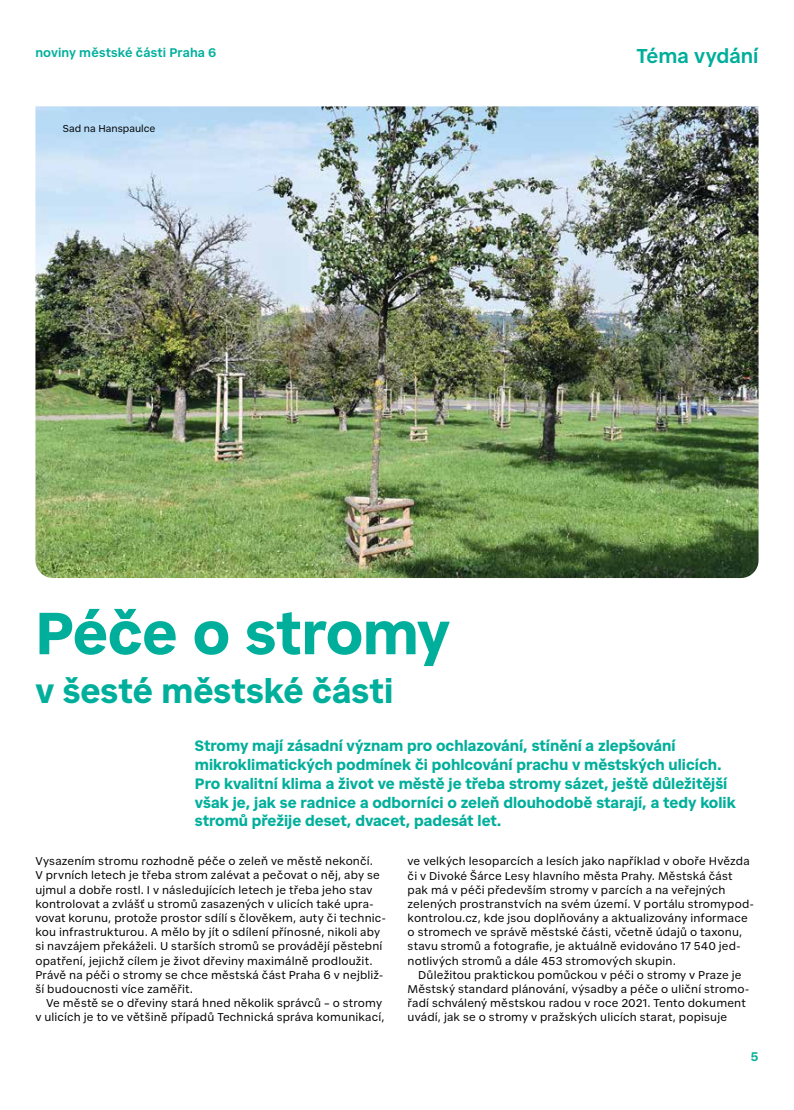
<style>
.page{position:relative;width:794px;height:1110px;background:#fff}
.page>*{position:absolute;margin:0;border:0;box-sizing:border-box;transform-origin:0 0}
.t1{font:700 59.12px "Civil Premium";letter-spacing:-.01em;color:#00af9b}
.t2{font:700 33.75px "Civil Premium";color:#00af9b}
.t3{font:600 20px "Civil Premium";color:#00af9b}
.t4{font:700 15px/18.8px "Civil Premium";color:#00af9b}
.t5{font:600 12.5px "Civil Premium";letter-spacing:.01em;color:#00af9b}
.t6{font:11.25px/14.1px "Civil Premium";letter-spacing:.015em;color:#000}
.t7{font:10px "Civil Premium";color:#000}
</style>
<div class="page">
<img style="left:35px;top:106px;width:723px;height:472px">
<p class="t5" style="left:35px;top:43px;width:182px">noviny městské části Praha 6</p>
<h3 class="t3" style="left:636px;top:41px;width:124px">Téma vydání</h3>
<p class="t7" style="left:63px;top:121px;width:94px">Sad na Hanspaulce</p>
<h1 class="t1" style="left:35px;top:588px;width:416px">Péče o stromy</h1>
<h2 class="t2" style="left:35px;top:665px;width:359px">v šesté městské části</h2>
<p class="t4" style="left:195px;top:735px;width:542px">Stromy mají zásadní význam pro ochlazování, stínění a zlepšování mikroklimatických podmínek či pohlcování prachu v městských ulicích.<br>Pro kvalitní klima a život ve městě je třeba stromy sázet, ještě důležitější však je, jak se radnice a odborníci o zeleň dlouhodobě starají, a tedy kolik stromů přežije deset, dvacet, padesát let.</p>
<p class="t6" style="left:35px;top:853px;width:352px">Vysazením stromu rozhodně péče o zeleň ve městě nekončí.<br>V prvních letech je třeba strom zalévat a pečovat o něj, aby se ujmul a dobře rostl. I v následujících letech je třeba jeho stav kontrolovat a zvlášť u stromů zasazených v ulicích také upra&shy;vovat korunu, protože prostor sdílí s člověkem, auty či technic&shy;kou infrastrukturou. A mělo by jít o sdílení přínosné, nikoli aby si navzájem překáželi. U starších stromů se provádějí pěstební opatření, jejichž cílem je život dřeviny maximálně prodloužit.<br>Právě na péči o stromy se chce městská část Praha 6 v nejbliž&shy;ší budoucnosti více zaměřit.</p>
<p class="t6" style="left:35px;top:994px;width:351px;text-align:right">Ve městě se o dřeviny stará hned několik správců – o stromy<br>v ulicích je to ve většině případů Technická správa komunikací,</p>
<p class="t6" style="left:407px;top:853px;width:347px">ve velkých lesoparcích a lesích jako například v oboře Hvězda či v Divoké Šárce Lesy hlavního města Prahy. Městská část pak má v péči především stromy v parcích a na veřejných zelených prostranstvích na svém území. V portálu stromypod&shy;kontrolou.cz, kde jsou doplňovány a aktualizovány informace o stromech ve správě městské části, včetně údajů o taxonu, stavu stromů a fotografie, je aktuálně evidováno 17 540 jed&shy;notlivých stromů a dále 453 stromových skupin.</p>
<p class="t6" style="left:407px;top:966px;width:343px;text-indent:11px">Důležitou praktickou pomůckou v péči o stromy v Praze je Městský standard plánování, výsadby a péče o uliční stromo&shy;řadí schválený městskou radou v roce 2021. Tento dokument uvádí, jak se o stromy v pražských ulicích starat, popisuje</p>
<p class="t5" style="left:751px;top:1047px;width:9px">5</p>
</div>
